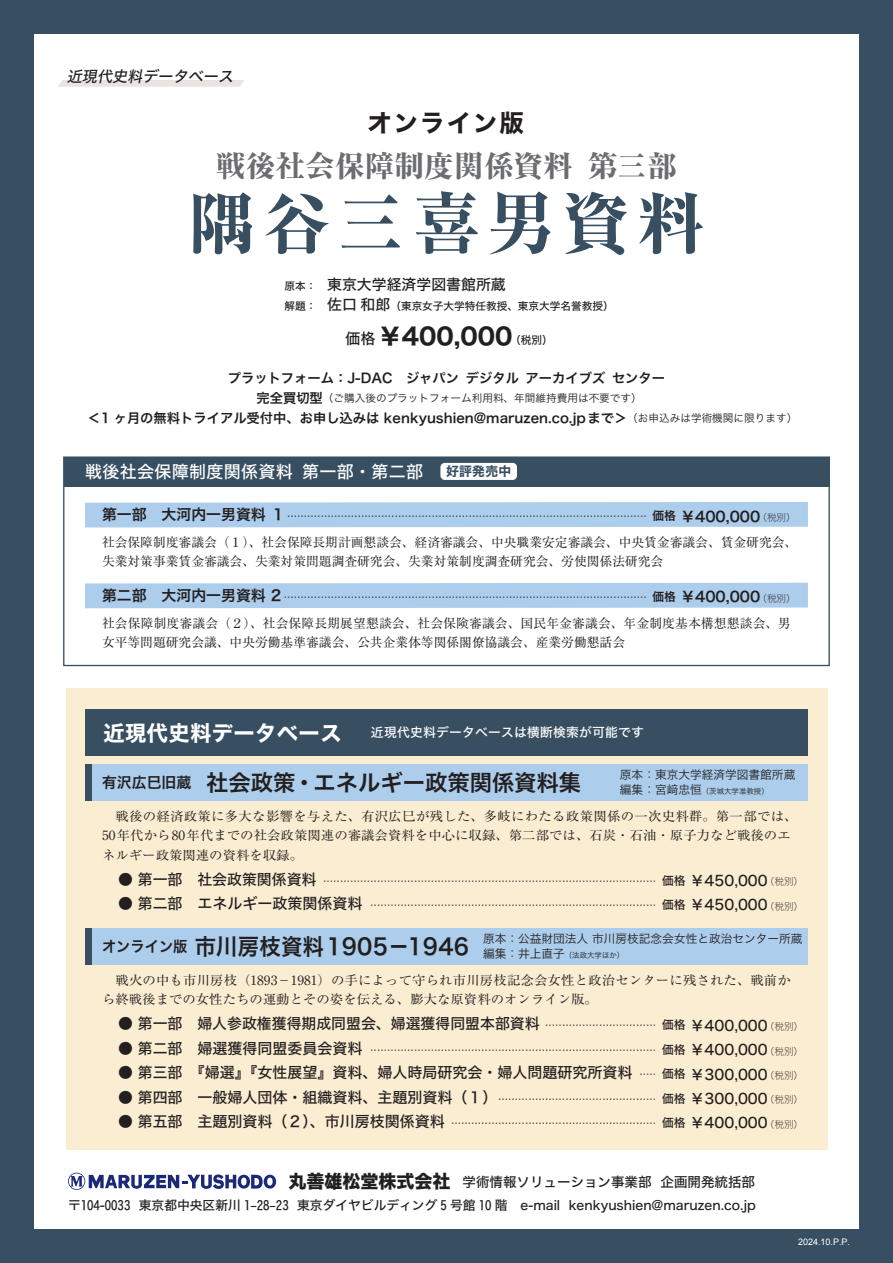
<style>
.page{position:relative;width:893px;height:1263px;background:#384f62}
.page>*{position:absolute;margin:0;border:0;box-sizing:border-box;transform-origin:0 0}
.t1{font:800 68.1px "Ryumin Pro";letter-spacing:.1em;color:#384f62}
.t2{font:800 29.7px "Ryumin Pro";color:#6c6d70}
.t3{font:24.45px "Hiragino Sans W7";letter-spacing:.08em;color:#231f20}
.t4{font:23.4px "Hiragino Sans W7";color:#231f20}
.t5{font:22.5px "Hiragino Sans W6";letter-spacing:.01em;color:#231f20;scale:.95 1}
.t6{font:22.35px "Hiragino Sans W6";color:#231f20}
.t7{font:21.3px "Hiragino Sans W7";letter-spacing:.02em;color:#fff}
.t8{font:16.95px "Hiragino Sans W5";letter-spacing:.02em;color:#fff}
.t9{font:italic 15.15px "Hiragino Sans W5";color:#231f20}
.t10{font:15px "Hiragino Sans W5";color:#231f20}
.t11{font:14.85px "Hiragino Sans W1";color:#231f20}
.t12{font:14.85px "Hiragino Sans W5";color:#231f20}
.t13{font:13.5px "Hiragino Sans W5";color:#231f20}
.t14{font:13.35px "Hiragino Sans W6";color:#231f20}
.t15{font:12.75px/19.2px "Ryumin Pro";color:#231f20;scale:1.05 1}
.t16{font:12.75px/19.2px "Ryumin Pro";color:#231f20}
.t17{font:12.75px "Hiragino Sans W5";color:#231f20}
.t18{font:12.75px "Hiragino Sans W5";letter-spacing:.02em;color:#fff}
.t19{font:12.75px "Hiragino Sans W7";letter-spacing:.02em;color:#384f62}
.t20{font:11.7px "Hiragino Sans W3";color:#231f20}
.t21{font:10.65px "Hiragino Sans W3";color:#231f20}
.t22{font:10.65px "Hiragino Sans W5";color:#231f20}
.t23{font:9px "Arial";color:#fff}
.t24{font:7.5px "Hiragino Sans W3";color:#231f20}
.s1{font-size:10.65px}
.s2{font-size:14.85px}
.s3{font-family:"Hiragino Sans W5";font-size:14.85px}
.s4{font-family:"Hiragino Sans W5";font-size:10.65px}
.s5{font-family:"Hiragino Sans W6";font-size:13.35px}
.s6{font-family:"Hiragino Sans W3";font-size:10.65px}
.s7{font-family:"Hiragino Sans W6"}
.s8{font-size:11.7px}
.s9{font-family:"Hiragino Sans W5"}
.s10{font-family:"Hiragino Sans W5";font-size:15px}
.s11{font-size:15px}
.s12{font-size:14.4px}
.s13{font-family:"Hiragino Sans W1";font-size:9.6px}
.s14{font-family:"Hiragino Sans W8";font-size:18px}
</style>
<div class="page">
<div style="left:34px;top:34px;width:825px;height:1195px;background:#fff"></div>
<svg style="left:68px;top:1173px;width:208px;height:17px"></svg>
<div style="left:66px;top:688px;width:761px;height:461px;background:#faedd1"></div>
<div style="left:85px;top:709px;width:723px;height:47px;background:#384f62"></div>
<div style="left:85px;top:764px;width:723px;height:36px;background:#accdeb"></div>
<div style="left:85px;top:764px;width:6px;height:36px;background:#384f62"></div>
<div style="left:85px;top:928px;width:723px;height:36px;background:#accdeb"></div>
<div style="left:85px;top:928px;width:6px;height:36px;background:#384f62"></div>
<div style="left:64px;top:457px;width:765px;height:30px;background:#384f62"></div>
<div style="left:440px;top:463px;width:77px;height:17px;background:#fff;border-radius:4px"></div>
<div style="left:85px;top:502px;width:723px;height:25px;background:#accdeb"></div>
<div style="left:85px;top:583px;width:723px;height:25px;background:#accdeb"></div>
<svg style="left:58px;top:80px;width:186px;height:7px"></svg>
<p class="t9" style="left:67px;top:63px;width:172px">近現代史料データベース</p>
<h3 class="t3" style="left:367px;top:103px;width:158px">オンライン版</h3>
<h2 class="t2" style="left:216px;top:142px;width:463px">戦後社会保障制度関係資料第三部</h2>
<h1 class="t1" style="left:188px;top:170px;width:519px">隅谷三喜男資料</h1>
<p class="t12" style="left:285px;top:272px;width:223px"><span class="s1">原本：　</span>東京大学経済学図書館所蔵</p>
<p class="t22" style="left:285px;top:296px;width:330px">解題：　<span class="s2">佐口和郎</span>（東京女子大学特任教授、東京大学名誉教授）</p>
<h3 class="t4" style="left:346px;top:318px;width:208px"><span class="s3">価格</span>￥400,000<span class="s4">（税別）</span></h3>
<p class="t14" style="left:228px;top:366px;width:439px">プラットフォーム：J-DAC　ジャパンデジタルアーカイブズセンター</p>
<p class="t21" style="left:256px;top:389px;width:387px"><span class="s5">完全買切型</span>（ご購入後のプラットフォーム利用料、年間維持費用は不要です）</p>
<p class="t14" style="left:88px;top:406px;width:711px">＜1 ヶ月の無料トライアル受付中、お申し込みは kenkyushien@maruzen.co.jpまで＞<span class="s6">（お申込みは学術機関に限ります）</span></p>
<p class="t8" style="left:85px;top:457px;width:340px">戦後社会保障制度関係資料第一部・第二部</p>
<p class="t19" style="left:446px;top:461px;width:66px">好評発売中</p>
<p class="t11" style="left:102px;top:499px;width:695px"><span class="s7">第一部　大河内一男資料 １</span>........................................................................................................... <sub>価格</sub><sub>￥400,000</sub><sub>（税別）</sub></p>
<p class="t16" style="left:102px;top:532px;width:697px">社会保障制度審議会（１）、社会保障長期計画懇談会、経済審議会、中央職業安定審議会、中央賃金審議会、賃金研究会、失業対策事業賃金審議会、失業対策問題調査研究会、失業対策制度調査研究会、労使関係法研究会</p>
<p class="t11" style="left:102px;top:579px;width:695px"><span class="s7">第二部　大河内一男資料 2</span> ............................................................................................................ <sub>価格</sub><sub>￥400,000</sub><sub>（税別）</sub></p>
<p class="t16" style="left:102px;top:613px;width:690px">社会保障制度審議会（２）、社会保障長期展望懇談会、社会保険審議会、国民年金審議会、年金制度基本構想懇談会、男女平等問題研究会議、中央労働基準審議会、公共企業体等関係閣僚協議会、産業労働懇話会</p>
<h3 class="t7" style="left:103px;top:716px;width:240px">近現代史料データベース</h3>
<p class="t18" style="left:371px;top:721px;width:274px">近現代史料データベースは横断検索が可能です</p>
<h3 class="t6" style="left:102px;top:762px;width:481px"><span class="s2">有沢広巳旧蔵　</span>社会政策・エネルギー政策関係資料集</h3>
<p class="t20" style="left:620px;top:764px;width:177px">原本：東京大学経済学図書館所蔵</p>
<p class="t24" style="left:620px;top:785px;width:150px"><span class="s8">編集：宮﨑忠恒</span>（茨城大学准教授）</p>
<p class="t15" style="left:102px;top:806px;width:664px">　戦後の経済政策に多大な影響を与えた、有沢広巳が残した、多岐にわたる政策関係の一次史料群。第一部では、<br>50年代から80年代までの社会政策関連の審議会資料を中心に収録、第二部では、石炭・石油・原子力など戦後のエネルギー政策関連の資料を収録。</p>
<p class="t11" style="left:118px;top:863px;width:687px"><span class="s9">● 第一部　社会政策関係資料</span> ................................................................................................... <sub>価格</sub><sub>￥450,000</sub><sub>（税別）</sub></p>
<p class="t11" style="left:118px;top:887px;width:687px"><span class="s9">● 第二部　</span><span class="s10">エネルギー政策関係資料</span> ..................................................................................... <sub>価格</sub><sub>￥450,000</sub><sub>（税別）</sub></p>
<h3 class="t5" style="left:102px;top:926px;width:388px"><span class="s11">オンライン版</span>市川房枝資料1905－1946</h3>
<p class="t20" style="left:483px;top:928px;width:321px">原本：公益財団法人市川房枝記念会女性と政治センター所蔵</p>
<p class="t24" style="left:483px;top:948px;width:143px"><span class="s8">編集：井上直子</span>（法政大学ほか）</p>
<p class="t15" style="left:102px;top:970px;width:658px">　戦火の中も市川房枝（1893－1981）の手によって守られ市川房枝記念会女性と政治センターに残された、戦前から終戦後までの女性たちの運動とその姿を伝える、膨大な原資料のオンライン版。</p>
<p class="t11" style="left:118px;top:1007px;width:687px"><span class="s9">● 第一部　婦人参政権獲得期成同盟会、婦選獲得同盟本部資料</span> ................................. <sub>価格</sub><sub>￥400,000</sub><sub>（税別）</sub></p>
<p class="t11" style="left:118px;top:1032px;width:687px"><span class="s9">● 第二部　</span><span class="s10">婦選獲得同盟委員会資料</span> ..................................................................................... <sub>価格</sub><sub>￥400,000</sub><sub>（税別）</sub></p>
<p class="t10" style="left:118px;top:1059px;width:687px"><span class="s2">● 第三部　</span>『婦選』『女性展望』資料、婦人時局研究会・婦人問題研究所資料 <sup>.....</sup> <span class="s8">価格</span><span class="s12">￥300,000</span><span class="s13">（税別）</span></p>
<p class="t11" style="left:118px;top:1081px;width:687px"><span class="s9">● 第四部　</span><span class="s10">一般婦人団体・組織資料、主題別資料（１）</span>............................................... <sub>価格</sub><sub>￥300,000</sub><sub>（税別）</sub></p>
<p class="t11" style="left:118px;top:1105px;width:687px"><span class="s9">● 第五部　</span><span class="s10">主題別資料（２）、市川房枝関係資料</span> ............................................................. <sub>価格</sub><sub>￥400,000</sub><sub>（税別）</sub></p>
<p class="t13" style="left:289px;top:1169px;width:468px"><span class="s14">丸善雄松堂株式会社</span> 学術情報ソリューション事業部 企画開発統括部</p>
<p class="t17" style="left:68px;top:1194px;width:689px">〒104-0033 東京都中央区新川 1-28-23 東京ダイヤビルディング 5 号館 10 階 e-mail kenkyushien@maruzen.co.jp</p>
<p class="t23" style="left:798px;top:1236px;width:54px">2024.10.P.P.</p>
</div>
